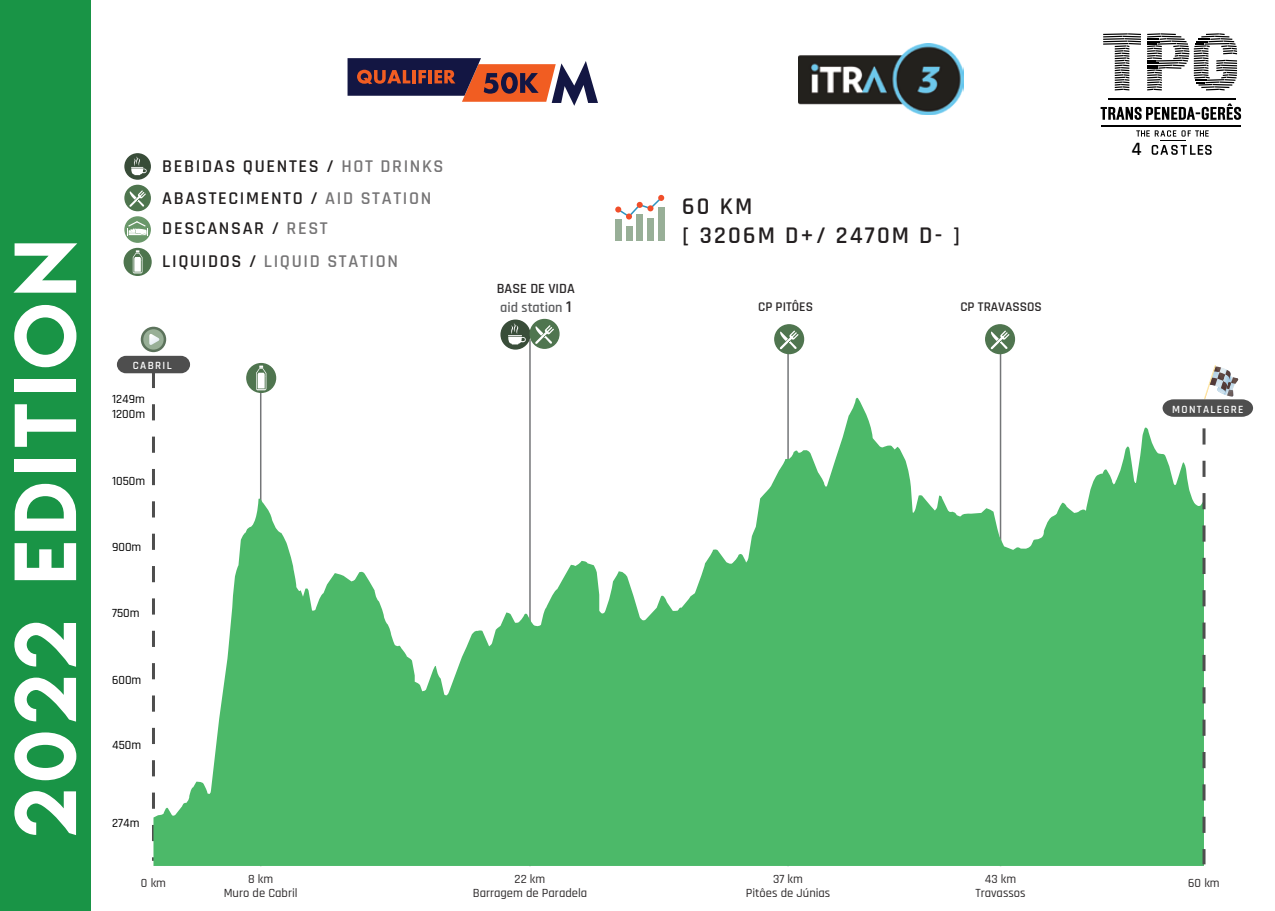
<style>
.page{position:relative;width:1275px;height:911px;background:#fff}
.page>*{position:absolute;margin:0;border:0;box-sizing:border-box;transform-origin:0 0}
.t1{font:600 24.15px/29px "Rajdhani";letter-spacing:.09em;color:#231f20}
.t2{font:600 19.05px "Rajdhani";color:#010101}
.t3{font:600 18.15px/32.2px "Rajdhani";letter-spacing:.09em;color:#221f1f}
.t4{font:600 14.1px/19.8px "Rajdhani";color:#2c292a}
.t5{font:600 13.35px "Rajdhani";color:#2c292a}
.t6{font:500 12.6px/14.2px "Rajdhani";color:#2c292a;text-align:center}
.t7{font:500 12.6px "Rajdhani";color:#010101}
.t8{font:600 11.1px "Rajdhani";letter-spacing:.12em;color:#fff}
.s1{color:#767576}
.s2{color:#5e5f61}
.s3{font-size:16.5px}
</style>
<div class="page">
<hr style="left:529px;top:339px;width:2px;height:527px;background:#747678">
<hr style="left:260px;top:372px;width:1px;height:494px;background:#747678">
<hr style="left:787px;top:339px;width:2px;height:527px;background:#747678">
<hr style="left:1000px;top:339px;width:1px;height:527px;background:#747678">
<hr style="left:1108px;top:99px;width:128px;height:1px;background:#010101">
<hr style="left:1101px;top:125px;width:139px;height:1px;background:#010101">
<svg style="left:1101px;top:103px;width:140px;height:17px"></svg>
<svg style="left:1103px;top:33px;width:38px;height:57px"></svg>
<svg style="left:1147px;top:33px;width:90px;height:57px"></svg>
<svg style="left:1136px;top:130px;width:76px;height:25px"></svg>
<div style="left:615px;top:219px;width:6px;height:22px;background:#98af97"></div>
<div style="left:626px;top:226px;width:6px;height:15px;background:#98af97"></div>
<div style="left:637px;top:214px;width:6px;height:27px;background:#98af97"></div>
<div style="left:647px;top:218px;width:7px;height:23px;background:#98af97"></div>
<div style="left:658px;top:208px;width:6px;height:33px;background:#98af97"></div>
<svg style="left:615px;top:195px;width:49px;height:24px"></svg>
<div style="left:0;top:0;width:91px;height:911px;background:#199446"></div>
<svg style="left:14px;top:791px;width:62px;height:44px"></svg>
<svg style="left:14px;top:732px;width:62px;height:48px"></svg>
<svg style="left:14px;top:677px;width:62px;height:44px"></svg>
<svg style="left:14px;top:622px;width:62px;height:45px"></svg>
<svg style="left:15px;top:543px;width:61px;height:37px"></svg>
<svg style="left:15px;top:484px;width:61px;height:47px"></svg>
<div style="left:15px;top:459px;width:61px;height:12px;background:#fff"></div>
<svg style="left:15px;top:404px;width:61px;height:43px"></svg>
<div style="left:15px;top:379px;width:61px;height:13px;background:#fff"></div>
<svg style="left:14px;top:305px;width:62px;height:62px"></svg>
<svg style="left:13px;top:243px;width:64px;height:50px"></svg>
<div style="left:986px;top:325px;width:28px;height:28px;background:#4f754f;border-radius:50%"></div>
<div style="left:985px;top:324px;width:30px;height:30px;border:2px solid #4f754f;border-radius:50%"></div>
<svg style="left:991px;top:330px;width:18px;height:19px"></svg>
<div style="left:775px;top:325px;width:28px;height:28px;background:#4f754f;border-radius:50%"></div>
<div style="left:774px;top:324px;width:30px;height:30px;border:2px solid #4f754f;border-radius:50%"></div>
<svg style="left:780px;top:330px;width:19px;height:19px"></svg>
<div style="left:501px;top:320px;width:29px;height:29px;background:#394d39;border-radius:50%"></div>
<div style="left:500px;top:319px;width:31px;height:30px;border:2px solid #394d39;border-radius:50%"></div>
<div style="left:530px;top:319px;width:29px;height:29px;background:#4f754f;border-radius:50%"></div>
<div style="left:530px;top:319px;width:30px;height:30px;border:2px solid #4f754f;border-radius:50%"></div>
<svg style="left:535px;top:325px;width:19px;height:19px"></svg>
<svg style="left:508px;top:323px;width:18px;height:21px"></svg>
<svg style="left:1204px;top:365px;width:49px;height:52px"></svg>
<svg style="left:152px;top:373px;width:3px;height:487px"></svg>
<div style="left:117px;top:356px;width:73px;height:17px;background:#4e4e4e;border-radius:9px"></div>
<div style="left:141px;top:327px;width:25px;height:25px;background:#5c735c;border-radius:50%"></div>
<div style="left:143px;top:329px;width:21px;height:20px;background:#98af97;border-radius:50%"></div>
<svg style="left:149px;top:334px;width:11px;height:11px"></svg>
<svg style="left:153px;top:396px;width:1051px;height:470px;fill:#4cb969"></svg>
<svg style="left:1203px;top:428px;width:3px;height:436px"></svg>
<div style="left:247px;top:364px;width:29px;height:28px;background:#4f754f;border-radius:50%"></div>
<div style="left:246px;top:363px;width:30px;height:30px;border:2px solid #4f754f;border-radius:50%"></div>
<svg style="left:256px;top:365px;width:10px;height:25px"></svg>
<img style="left:799px;top:44px;width:164px;height:70px">
<svg style="left:348px;top:58px;width:250px;height:48px"></svg>
<div style="left:125px;top:217px;width:25px;height:25px;background:#6a986a;border-radius:50%"></div>
<div style="left:124px;top:216px;width:27px;height:27px;border:2px solid #6a986a;border-radius:50%"></div>
<svg style="left:128px;top:221px;width:20px;height:15px"></svg>
<div style="left:125px;top:185px;width:25px;height:25px;background:#4e754e;border-radius:50%"></div>
<div style="left:124px;top:185px;width:27px;height:26px;border:2px solid #4e754e;border-radius:50%"></div>
<svg style="left:129px;top:190px;width:17px;height:17px"></svg>
<div style="left:125px;top:154px;width:25px;height:25px;background:#384c38;border-radius:50%"></div>
<div style="left:124px;top:153px;width:27px;height:27px;border:2px solid #384c38;border-radius:50%"></div>
<svg style="left:131px;top:156px;width:16px;height:19px"></svg>
<div style="left:124px;top:248px;width:27px;height:27px;background:#4e754e;border-radius:50%"></div>
<div style="left:124px;top:248px;width:28px;height:28px;border:2px solid #4e754e;border-radius:50%"></div>
<svg style="left:133px;top:250px;width:10px;height:23px"></svg>
<p class="t3" style="left:162px;top:151px;width:283px">BEBIDAS QUENTES / <span class="s1">HOT DRINKS<br></span>ABASTECIMENTO / <span class="s1">AID STATION</span></p>
<p class="t3" style="left:162px;top:213px;width:237px">DESCANSAR / <span class="s1">REST<br></span>LIQUIDOS / <span class="s1">LIQUID STATION</span></p>
<p class="t8" style="left:133px;top:359px;width:40px">CABRIL</p>
<p class="t7" style="left:112px;top:392px;width:34px">1249m</p>
<p class="t7" style="left:112px;top:407px;width:34px">1200m</p>
<p class="t7" style="left:112px;top:474px;width:35px">1050m</p>
<p class="t7" style="left:112px;top:540px;width:31px">900m</p>
<p class="t7" style="left:112px;top:605px;width:29px">750m</p>
<p class="t7" style="left:112px;top:672px;width:31px">600m</p>
<p class="t7" style="left:112px;top:737px;width:31px">450m</p>
<p class="t7" style="left:112px;top:816px;width:29px">274m</p>
<p class="t4" style="left:497px;top:278px;width:80px">BASE DE VIDA <span class="s2">aid station</span> <span class="s3">1</span></p>
<h1 class="t1" style="left:682px;top:192px;width:280px">60 KM<br>[ 3206M D+/ 2470M D- ]</h1>
<p class="t5" style="left:758px;top:299px;width:56px">CP PITÔES</p>
<p class="t5" style="left:960px;top:299px;width:83px">CP TRAVASSOS</p>
<p class="t2" style="left:1132px;top:137px;width:12px">4</p>
<p class="t8" style="left:1172px;top:402px;width:73px">MONTALEGRE</p>
<p class="t6" style="left:224px;top:872px;width:75px">8 km<br>Muro de Cabril</p>
<p class="t6" style="left:746px;top:872px;width:86px">37 km<br>Pitôes de Júnias</p>
<p class="t6" style="left:975px;top:872px;width:52px">43 km<br>Travassos</p>
<p class="t6" style="left:473px;top:872px;width:116px">22 km<br>Barragem de Paradela</p>
<p class="t6" style="left:141px;top:876px;width:27px">0 km</p>
<p class="t6" style="left:1188px;top:876px;width:33px">60 km</p>
</div>
